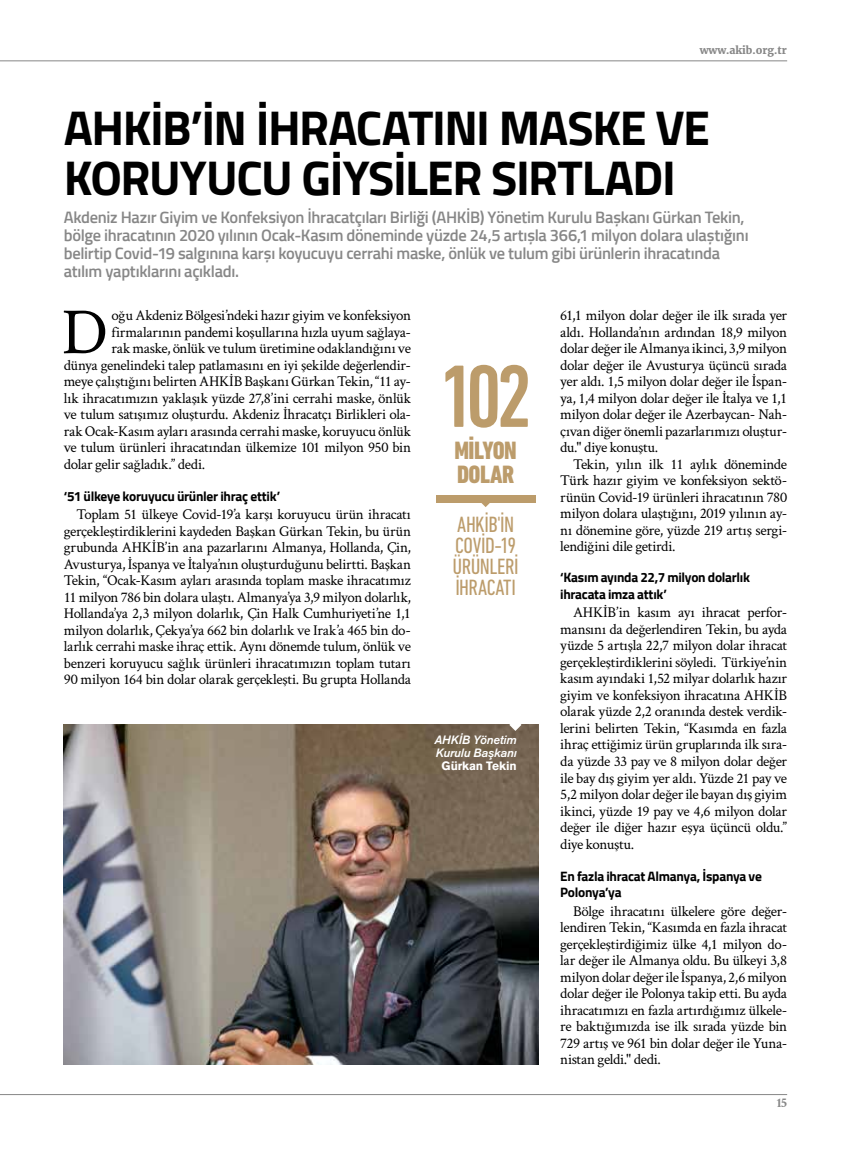
<style>
.page{position:relative;width:851px;height:1149px;background:#fff}
.page>*{position:absolute;margin:0;border:0;box-sizing:border-box;transform-origin:0 0}
.t1{font:500 condensed 90px "DIN Next LT Pro";color:#bc9c6b}
.t2{font:66px "Crimson Text";color:#000}
.t3{font:700 48.45px/50.1px "Titillium Web";letter-spacing:-.03em;color:#000}
.t4{font:800 condensed 25.5px/24px "DIN Next LT Pro";letter-spacing:-.02em;color:#bc9c6b}
.t5{font:condensed 22.5px/21px "DIN Next LT Pro";letter-spacing:-.025em;color:#bc9c6b}
.t6{font:600 16.5px/18px "Titillium Web";letter-spacing:-.02em;color:#878787}
.t7{font:15px/16.5px "Crimson Text";letter-spacing:-.02em;color:#000;text-align:justify}
.t8{font:700 13.5px/16.5px "Titillium Web";letter-spacing:-.02em;color:#000}
.t9{font:700 13.5px "Crimson Text";color:#878787}
.t10{font:italic 500 12px/12.8px "Akzidenz Grotesk";letter-spacing:-.005em;color:#fff}
.t11{font:700 12px "Akzidenz Grotesk";letter-spacing:-.01em;color:#fff}
.t12{font:900 10.5px "Merriweather";color:#878787}
</style>
<div class="page">
<hr style="left:0;top:1093px;width:787px;height:1px;background:#878787">
<hr style="left:0;top:60px;width:787px;height:1px;background:#878787">
<div style="left:436px;top:495px;width:99px;height:7px;background:#bc9c6b"></div>
<svg style="left:479px;top:502px;width:12px;height:5px"></svg>
<img style="left:64px;top:724px;width:475px;height:340px">
<svg style="left:509px;top:724px;width:12px;height:6px"></svg>
<p class="t12" style="left:699px;top:43px;width:89px">www.akib.org.tr</p>
<h3 class="t3" style="left:64px;top:101px;width:647px">AHKİB’İN İHRACATINI MASKE VE<br>KORUYUCU GİYSİLER SIRTLADI</h3>
<p class="t6" style="left:64px;top:207px;width:686px">Akdeniz Hazır Giyim ve Konfeksiyon İhracatçıları Birliği (AHKİB) Yönetim Kurulu Başkanı Gürkan Tekin, bölge ihracatının 2020 yılının Ocak-Kasım döneminde yüzde 24,5 artışla 366,1 milyon dolara ulaştığını belirtip Covid-19 salgınına karşı koyucuyu cerrahi maske, önlük ve tulum gibi ürünlerin ihracatında atılım yaptıklarını açıkladı.</p>
<p class="t7" style="left:560px;top:306px;width:228px">61,1 milyon dolar değer ile ilk sırada yer aldı. Hollanda’nın ardından 18,9 milyon dolar değer ile Almanya ikinci, 3,9 milyon dolar değer ile Avusturya üçüncü sırada yer aldı. 1,5 milyon dolar değer ile İspan&shy;ya, 1,4 milyon dolar değer ile İtalya ve 1,1 milyon dolar değer ile Azerbaycan- Nah&shy;çıvan diğer önemli pazarlarımızı oluştur&shy;du." diye konuştu.</p>
<p class="t7" style="left:560px;top:455px;width:228px;text-indent:13px">Tekin, yılın ilk 11 aylık döneminde Türk hazır giyim ve konfeksiyon sektö&shy;rünün Covid-19 ürünleri ihracatının 780 milyon dolara ulaştığını, 2019 yılının ay&shy;nı dönemine göre, yüzde 219 artış sergi&shy;lendiğini dile getirdi.</p>
<p class="t8" style="left:560px;top:568px;width:191px">‘Kasım ayında 22,7 milyon dolarlık ihracata imza attık’</p>
<p class="t7" style="left:560px;top:603px;width:228px;text-indent:13px">AHKİB’in kasım ayı ihracat perfor&shy;mansını da değerlendiren Tekin, bu ayda yüzde 5 artışla 22,7 milyon dolar ihracat gerçekleştirdiklerini söyledi. Türkiye’nin kasım ayındaki 1,52 milyar dolarlık hazır giyim ve konfeksiyon ihracatına AHKİB olarak yüzde 2,2 oranında destek verdik&shy;lerini belirten Tekin, “Kasımda en fazla ihraç ettiğimiz ürün gruplarında ilk sıra&shy;da yüzde 33 pay ve 8 milyon dolar değer ile bay dış giyim yer aldı. Yüzde 21 pay ve 5,2 milyon dolar değer ile bayan dış giyim ikinci, yüzde 19 pay ve 4,6 milyon dolar değer ile diğer hazır eşya üçüncü oldu.” diye konuştu.</p>
<p class="t8" style="left:560px;top:866px;width:203px">En fazla ihracat Almanya, İspanya ve<br>Polonya’ya</p>
<p class="t7" style="left:560px;top:901px;width:228px;text-indent:13px">Bölge ihracatını ülkelere göre değer&shy;lendiren Tekin, “Kasımda en fazla ihracat gerçekleştirdiğimiz ülke 4,1 milyon do&shy;lar değer ile Almanya oldu. Bu ülkeyi 3,8 milyon dolar değer ile İspanya, 2,6 milyon dolar değer ile Polonya takip etti. Bu ayda ihracatımızı en fazla artırdığımız ülkele&shy;re baktığımızda ise ilk sırada yüzde bin 729 artış ve 961 bin dolar değer ile Yuna&shy;nistan geldi." dedi.</p>
<h2 class="t2" style="left:62px;top:287px;width:48px">D</h2>
<p class="t7" style="left:111px;top:306px;width:301px">oğu Akdeniz Bölgesi’ndeki hazır giyim ve konfeksiyon</p>
<p class="t7" style="left:111px;top:323px;width:301px">firmalarının pandemi koşullarına hızla uyum sağlaya-</p>
<p class="t7" style="left:111px;top:339px;width:301px">rak maske, önlük ve tulum üretimine odaklandığını ve</p>
<p class="t7" style="left:64px;top:356px;width:348px">dünya genelindeki talep patlamasını en iyi şekilde değerlendir-</p>
<p class="t7" style="left:64px;top:372px;width:348px">meye çalıştığını belirten AHKİB Başkanı Gürkan Tekin, “11 ay-</p>
<p class="t7" style="left:64px;top:389px;width:348px">lık ihracatımızın yaklaşık yüzde 27,8’ini cerrahi maske, önlük</p>
<p class="t7" style="left:64px;top:405px;width:348px">ve tulum satışımız oluşturdu. Akdeniz İhracatçı Birlikleri ola-</p>
<p class="t7" style="left:64px;top:422px;width:348px">rak Ocak-Kasım ayları arasında cerrahi maske, koruyucu önlük</p>
<p class="t7" style="left:64px;top:438px;width:348px">ve tulum ürünleri ihracatından ülkemize 101 milyon 950 bin</p>
<p class="t7" style="left:64px;top:455px;width:143px">dolar gelir sağladık.” dedi.</p>
<p class="t8" style="left:64px;top:487px;width:218px">‘51 ülkeye koruyucu ürünler ihraç ettik’</p>
<p class="t7" style="left:64px;top:505px;width:348px;text-indent:13px">Toplam 51 ülkeye Covid-19’a karşı koruyucu ürün ihracatı gerçekleştirdiklerini kaydeden Başkan Gürkan Tekin, bu ürün grubunda AHKİB’in ana pazarlarını Almanya, Hollanda, Çin, Avusturya, İspanya ve İtalya’nın oluşturduğunu belirtti. Başkan Tekin, “Ocak-Kasım ayları arasında toplam maske ihracatımız 11 milyon 786 bin dolara ulaştı. Almanya’ya 3,9 milyon dolarlık, Hollanda’ya 2,3 milyon dolarlık, Çin Halk Cumhuriyeti’ne 1,1 milyon dolarlık, Çekya’ya 662 bin dolarlık ve Irak’a 465 bin do&shy;larlık cerrahi maske ihraç ettik. Aynı dönemde tulum, önlük ve benzeri koruyucu sağlık ürünleri ihracatımızın toplam tutarı 90 milyon 164 bin dolar olarak gerçekleşti. Bu grupta Hollanda</p>
<h1 class="t1" style="left:439px;top:345px;width:94px">102</h1>
<h3 class="t4" style="left:454px;top:438px;width:64px">MİLYON<br>DOLAR</h3>
<h3 class="t5" style="left:452px;top:513px;width:67px">AHKİB'İN<br>COVİD-19<br>ÜRÜNLERİ<br>İHRACATI</h3>
<p class="t10" style="left:434px;top:733px;width:84px">AHKİB Yönetim<br>Kurulu Başkanı</p>
<p class="t11" style="left:441px;top:758px;width:77px">Gürkan Tekin</p>
<p class="t9" style="left:776px;top:1094px;width:12px">15</p>
</div>
